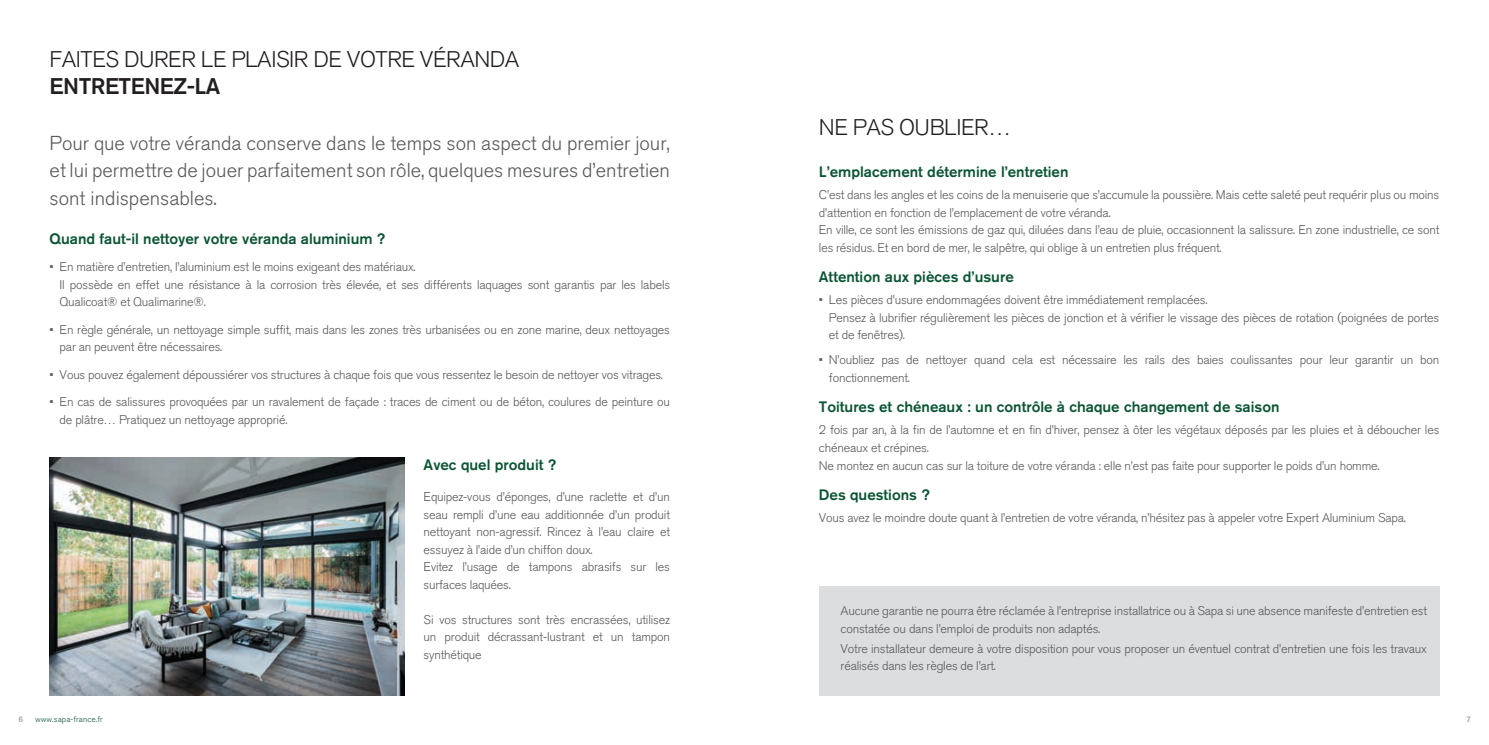
<style>
.page{position:relative;width:1489px;height:745px;background:#fff}
.page>*{position:absolute;margin:0;border:0;box-sizing:border-box;transform-origin:0 0}
.t1{font:300 22.5px "Akzidenz Grotesk Pro";letter-spacing:-.02em;color:#231f20}
.t2{font:500 22.5px "Akzidenz Grotesk Pro";letter-spacing:-.02em;color:#231f20}
.t3{font:300 20px/27.5px "Akzidenz Grotesk Pro";color:#57585a;text-align:justify}
.t4{font:500 15px "Akzidenz Grotesk Pro";color:#0a5533}
.t5{font:300 12.5px/17.5px "Akzidenz Grotesk Pro";letter-spacing:-.015em;color:#57585a}
.t6{font:300 8.12px "Akzidenz Grotesk Pro";letter-spacing:.02em;color:#0a5533}
.t7{font:500 8.12px "Akzidenz Grotesk Pro";color:#a8a9ad}
</style>
<div class="page">
<img style="left:50px;top:457px;width:354px;height:237px">
<div style="left:819px;top:586px;width:620px;height:108px;background:#dcdddf"></div>
<h1 class="t1" style="left:50px;top:44px;width:471px">FAITES DURER LE PLAISIR DE VOTRE VÉRANDA</h1>
<h1 class="t2" style="left:50px;top:72px;width:172px">ENTRETENEZ-LA</h1>
<h2 class="t3" style="left:50px;top:129px;width:622px">Pour que votre véranda conserve dans le temps son aspect du premier jour, et lui permettre de jouer parfaitement son rôle, quelques mesures d’entretien sont indispensables.</h2>
<p class="t4" style="left:50px;top:228px;width:337px">Quand faut-il nettoyer votre véranda aluminium ?</p>
<p class="t5" style="left:60px;top:258px;width:612px;text-indent:-10px">• En matière d’entretien, l’aluminium est le moins exigeant des matériaux.<br>Il possède en effet une résistance à la corrosion très élevée, et ses différents laquages sont garantis par les labels<br>Qualicoat® et Qualimarine®.</p>
<p class="t5" style="left:60px;top:320px;width:612px;text-indent:-10px">• En règle générale, un nettoyage simple suffit, mais dans les zones très urbanisées ou en zone marine, deux nettoyages par an peuvent être nécessaires.</p>
<p class="t5" style="left:50px;top:365px;width:615px">• Vous pouvez également dépoussiérer vos structures à chaque fois que vous ressentez le besoin de nettoyer vos vitrages.</p>
<p class="t5" style="left:60px;top:393px;width:612px;text-indent:-10px">• En cas de salissures provoquées par un ravalement de façade : traces de ciment ou de béton, coulures de peinture ou de plâtre… Pratiquez un nettoyage approprié.</p>
<p class="t4" style="left:423px;top:454px;width:134px">Avec quel produit ?</p>
<p class="t5" style="left:423px;top:487px;width:248px">Equipez-vous d’éponges, d’une raclette et d’un seau rempli d’une eau additionnée d’un produit nettoyant non-agressif. Rincez à l’eau claire et essuyez à l’aide d’un chiffon doux.<br>Evitez l’usage de tampons abrasifs sur les surfaces laquées.</p>
<p class="t5" style="left:423px;top:610px;width:248px;text-align:justify">Si vos structures sont très encrassées, utilisez un produit décrassant-lustrant et un tampon synthétique</p>
<h1 class="t1" style="left:819px;top:113px;width:193px">NE PAS OUBLIER…</h1>
<p class="t4" style="left:819px;top:161px;width:251px">L’emplacement détermine l’entretien</p>
<p class="t5" style="left:819px;top:186px;width:622px">C’est dans les angles et les coins de la menuiserie que s’accumule la poussière. Mais cette saleté peut requérir plus ou moins d’attention en fonction de l’emplacement de votre véranda.<br>En ville, ce sont les émissions de gaz qui, diluées dans l’eau de pluie, occasionnent la salissure. En zone industrielle, ce sont les résidus. Et en bord de mer, le salpêtre, qui oblige à un entretien plus fréquent.</p>
<p class="t4" style="left:819px;top:266px;width:196px">Attention aux pièces d’usure</p>
<p class="t5" style="left:829px;top:291px;width:612px;text-indent:-10px">• Les pièces d’usure endommagées doivent être immédiatement remplacées.<br>Pensez à lubrifier régulièrement les pièces de jonction et à vérifier le vissage des pièces de rotation (poignées de portes et de fenêtres).</p>
<p class="t5" style="left:829px;top:351px;width:612px;text-indent:-10px">• N’oubliez pas de nettoyer quand cela est nécessaire les rails des baies coulissantes pour leur garantir un bon fonctionnement.</p>
<p class="t4" style="left:819px;top:396px;width:462px">Toitures et chéneaux : un contrôle à chaque changement de saison</p>
<p class="t5" style="left:819px;top:421px;width:622px">2 fois par an, à la fin de l’automne et en fin d’hiver, pensez à ôter les végétaux déposés par les pluies et à déboucher les chéneaux et crépines.<br>Ne montez en aucun cas sur la toiture de votre véranda : elle n’est pas faite pour supporter le poids d’un homme.</p>
<p class="t4" style="left:819px;top:484px;width:112px">Des questions ?</p>
<p class="t5" style="left:819px;top:508px;width:588px">Vous avez le moindre doute quant à l’entretien de votre véranda, n’hésitez pas à appeler votre Expert Aluminium Sapa.</p>
<p class="t5" style="left:840px;top:601px;width:588px">Aucune garantie ne pourra être réclamée à l’entreprise installatrice ou à Sapa si une absence manifeste d’entretien est constatée ou dans l’emploi de produits non adaptés.</p>
<p class="t5" style="left:840px;top:639px;width:588px">Votre installateur demeure à votre disposition pour vous proposer un éventuel contrat d’entretien une fois les travaux réalisés dans les règles de l’art.</p>
<p class="t7" style="left:19px;top:713px;width:6px">6</p>
<p class="t6" style="left:35px;top:713px;width:69px">www.sapa-france.fr</p>
<p class="t7" style="left:1466px;top:713px;width:6px">7</p>
</div>
